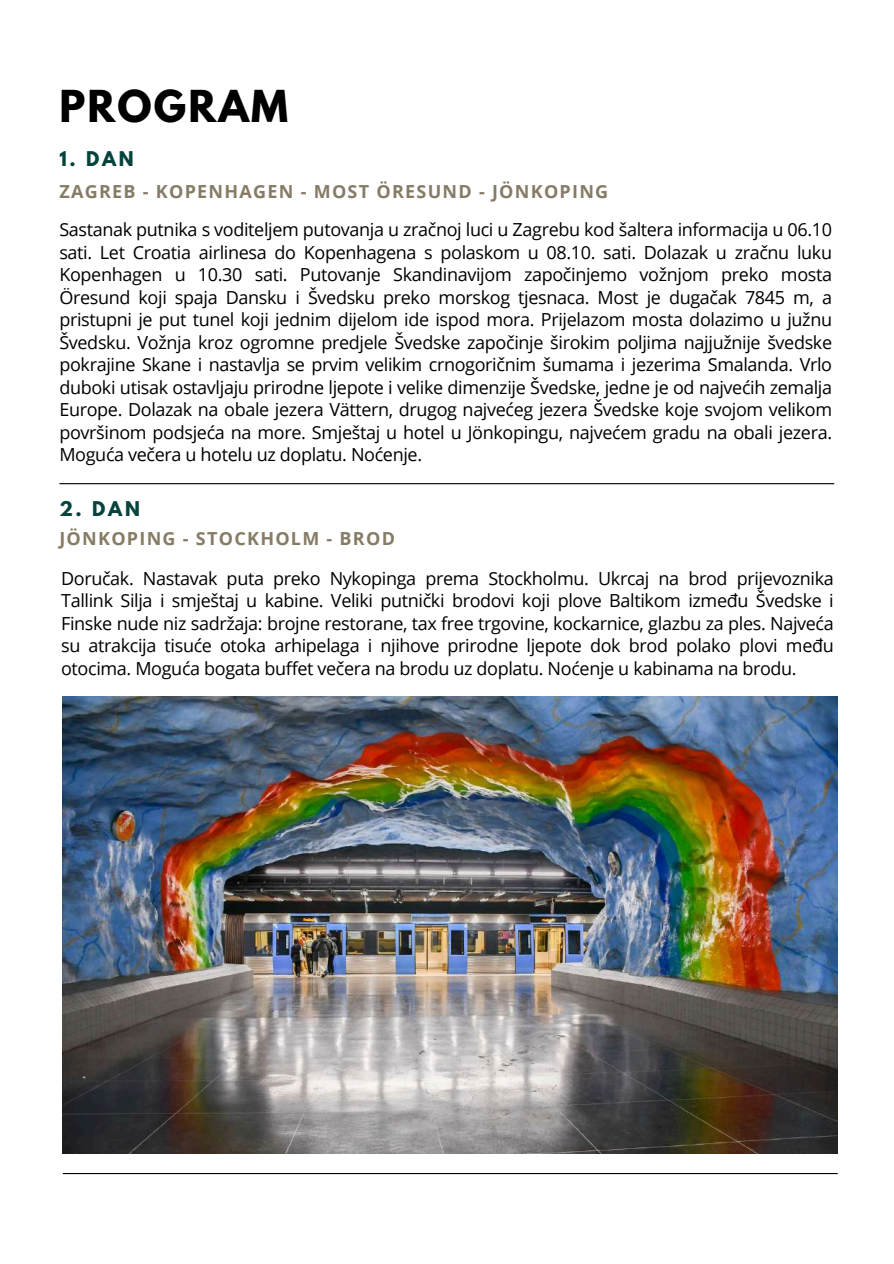
<style>
.page{position:relative;width:894px;height:1264px;background:#fff}
.page>*{position:absolute;margin:0;border:0;box-sizing:border-box;transform-origin:0 0}
.t1{font:700 39px "League Spartan";letter-spacing:.055em;color:#000}
.t2{font:18px/22.5px "Open Sans";letter-spacing:-.02em;color:#000;text-align:justify}
.t3{font:700 18px "Open Sans";letter-spacing:.07em;color:#867c66}
.t4{font:700 18px "League Spartan";letter-spacing:.15em;color:#04443d}
</style>
<div class="page">
<hr style="left:63px;top:1172px;width:774px;height:2px;background:#000">
<hr style="left:59px;top:483px;width:775px;height:1px;background:#000">
<img style="left:62px;top:696px;width:775px;height:457px">
<h1 class="t1" style="left:59px;top:87px;width:230px">PROGRAM</h1>
<p class="t4" style="left:59px;top:150px;width:76px">1. DAN</p>
<p class="t3" style="left:59px;top:178px;width:550px">ZAGREB - KOPENHAGEN - MOST ÖRESUND - JÖNKOPING</p>
<p class="t2" style="left:59px;top:218px;width:774px">Sastanak putnika s voditeljem putovanja u zračnoj luci u Zagrebu kod šaltera informacija u 06.10 sati. Let Croatia airlinesa do Kopenhagena s polaskom u 08.10. sati. Dolazak u zračnu luku Kopenhagen u 10.30 sati. Putovanje Skandinavijom započinjemo vožnjom preko mosta Öresund koji spaja Dansku i Švedsku preko morskog tjesnaca. Most je dugačak 7845 m, a pristupni je put tunel koji jednim dijelom ide ispod mora. Prijelazom mosta dolazimo u južnu Švedsku. Vožnja kroz ogromne predjele Švedske započinje širokim poljima najjužnije švedske pokrajine Skane i nastavlja se prvim velikim crnogoričnim šumama i jezerima Smalanda. Vrlo duboki utisak ostavljaju prirodne ljepote i velike dimenzije Švedske, jedne je od najvećih zemalja Europe. Dolazak na obale jezera Vättern, drugog najvećeg jezera Švedske koje svojom velikom površinom podsjeća na more. Smještaj u hotel u Jönkopingu, najvećem gradu na obali jezera.<br>Moguća večera u hotelu uz doplatu. Noćenje.</p>
<p class="t4" style="left:59px;top:499px;width:82px">2. DAN</p>
<p class="t3" style="left:59px;top:525px;width:337px">JÖNKOPING - STOCKHOLM - BROD</p>
<p class="t2" style="left:61px;top:566px;width:774px">Doručak. Nastavak puta preko Nykopinga prema Stockholmu. Ukrcaj na brod prijevoznika Tallink Silja i smještaj u kabine. Veliki putnički brodovi koji plove Baltikom između Švedske i Finske nude niz sadržaja: brojne restorane, tax free trgovine, kockarnice, glazbu za ples. Najveća su atrakcija tisuće otoka arhipelaga i njihove prirodne ljepote dok brod polako plovi među otocima. Moguća bogata buffet večera na brodu uz doplatu. Noćenje u kabinama na brodu.</p>
</div>
